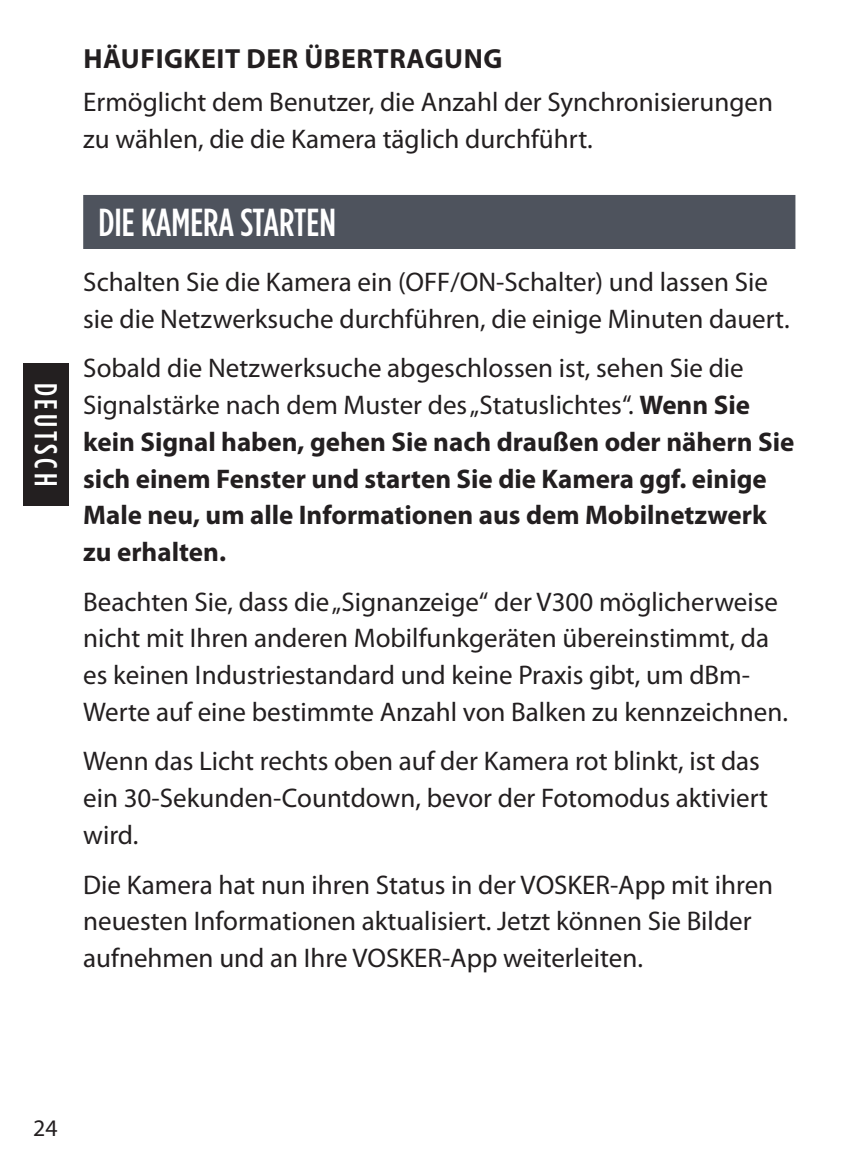
<style>
.page{position:relative;width:843px;height:1167px;background:#fff}
.page>*{position:absolute;margin:0;border:0;box-sizing:border-box;transform-origin:0 0}
.t1{font:500 39px "Gotham Condensed";color:#fff}
.t2{font:500 31.8px "Gotham Condensed";letter-spacing:.12em;color:#fff}
.t3{font:700 27.6px "Myriad Pro";letter-spacing:.02em;color:#231f20}
.t4{font:27px/36.6px "Myriad Pro";color:#231f20}
.t5{font:700 27px/36.6px "Myriad Pro";color:#231f20}
.t6{font:23.7px "Myriad Pro";color:#231f20}
.s1{font-weight:400}
</style>
<div class="page">
<div style="left:23px;top:363px;width:45px;height:142px;background:#231f20"></div>
<div style="left:83px;top:195px;width:712px;height:54px;background:#4e535d"></div>
<p class="t2" style="left:64px;top:382px;width:105px;rotate:90deg">DEUTSCH</p>
<p class="t3" style="left:83px;top:44px;width:420px">HÄUFIGKEIT DER ÜBERTRAGUNG</p>
<p class="t4" style="left:83px;top:84px;width:691px">Ermöglicht dem Benutzer, die Anzahl der Synchronisierungen zu wählen, die die Kamera täglich durchführt.</p>
<h1 class="t1" style="left:98px;top:200px;width:239px">DIE KAMERA STARTEN</h1>
<p class="t4" style="left:83px;top:264px;width:708px">Schalten Sie die Kamera ein (OFF/ON-Schalter) und lassen Sie sie die Netzwerksuche durchführen, die einige Minuten dauert.</p>
<p class="t5" style="left:83px;top:350px;width:712px"><span class="s1">Sobald die Netzwerksuche abgeschlossen ist, sehen Sie die Signalstärke nach dem Muster des „Statuslichtes“.</span> Wenn Sie kein Signal haben, gehen Sie nach draußen oder nähern Sie sich einem Fenster und starten Sie die Kamera ggf. einige Male neu, um alle Informationen aus dem Mobilnetzwerk zu erhalten.</p>
<p class="t4" style="left:83px;top:584px;width:706px">Beachten Sie, dass die „Signanzeige“ der V300 möglicherweise nicht mit Ihren anderen Mobilfunkgeräten übereinstimmt, da es keinen Industriestandard und keine Praxis gibt, um dBm-Werte auf eine bestimmte Anzahl von Balken zu kennzeichnen.</p>
<p class="t4" style="left:83px;top:743px;width:686px">Wenn das Licht rechts oben auf der Kamera rot blinkt, ist das ein 30-Sekunden-Countdown, bevor der Fotomodus aktiviert wird.</p>
<p class="t4" style="left:83px;top:866px;width:691px">Die Kamera hat nun ihren Status in der VOSKER-App mit ihren neuesten Informationen aktualisiert. Jetzt können Sie Bilder aufnehmen und an Ihre VOSKER-App weiterleiten.</p>
<p class="t6" style="left:33px;top:1115px;width:26px">24</p>
</div>
